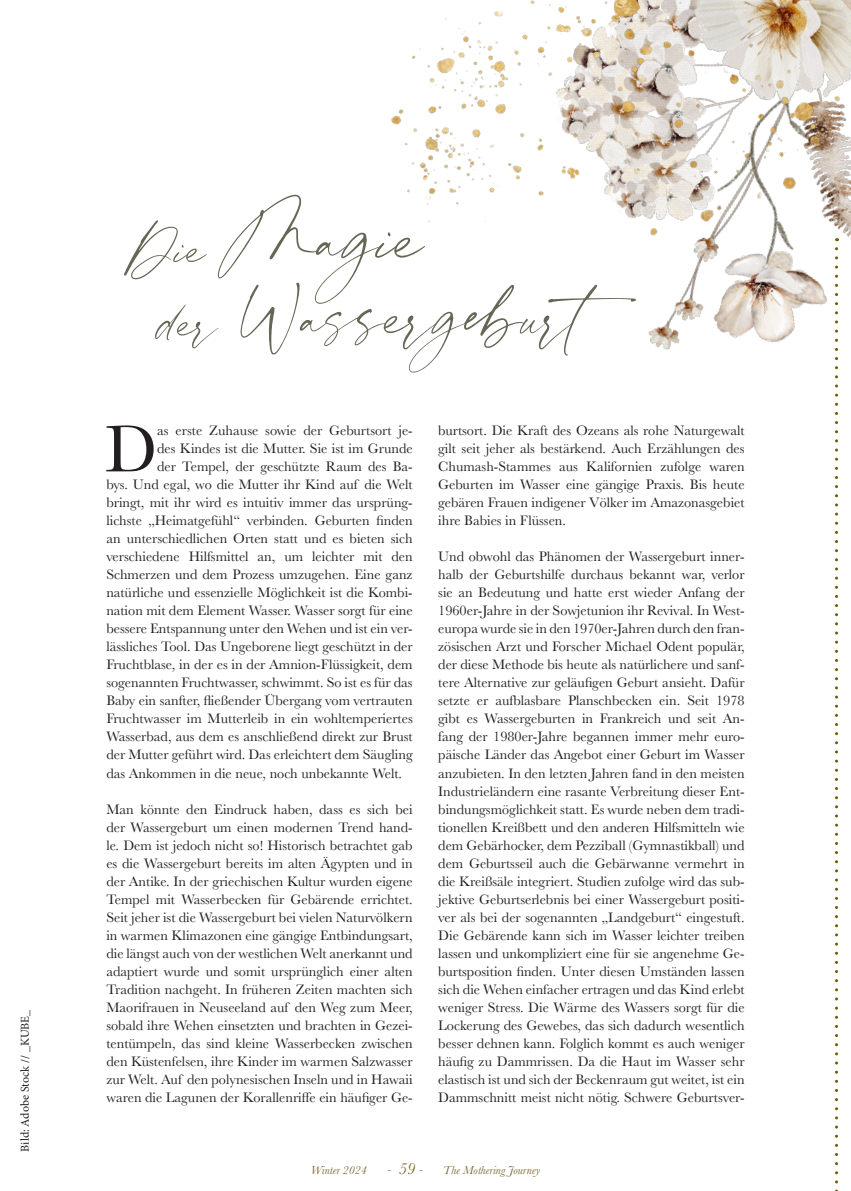
<style>
.page{position:relative;width:851px;height:1191px;background:#fff}
.page>*{position:absolute;margin:0;border:0;box-sizing:border-box;transform-origin:0 0}
.t1{font:82.5px "Blackstone";color:#666656}
.t2{font:70.5px "Blackstone";color:#666656}
.t3{font:68.55px "Baskerville";color:#231f20}
.t4{font:14.25px/18px "Baskerville";color:#231f20;text-align:justify}
.t5{font:italic 13.5px "Baskerville";color:#7e6d37}
.t6{font:italic 12px "Baskerville";color:#7e6d37}
.t7{font:12px "Minion Pro";color:#231f20}
.s1{font-size:55.5px}
.s2{font-size:16.5px}
</style>
<div class="page">
<svg style="left:835px;top:770px;width:2px;height:421px"></svg>
<img style="left:391px;top:0;width:459px;height:770px">
<p class="t7" style="left:17px;top:1151px;width:143px;rotate:-90deg">Bild: Adobe Stock // _KUBE_</p>
<p class="t1" style="left:121px;top:194px;width:304px"><span class="s1">Die</span> Magie</p>
<p class="t2" style="left:159px;top:279px;width:502px"><span class="s1">der</span> Wassergeburt</p>
<p class="t3" style="left:105px;top:405px;width:54px">D</p>
<p class="t4" style="left:157px;top:422px;width:257px">as erste Zuhause sowie der Geburtsort je-</p>
<p class="t4" style="left:157px;top:440px;width:257px">des Kindes ist die Mutter. Sie ist im Grunde</p>
<p class="t4" style="left:157px;top:458px;width:257px">der Tempel, der geschützte Raum des Ba-</p>
<p class="t4" style="left:106px;top:476px;width:308px">bys. Und egal, wo die Mutter ihr Kind auf die Welt</p>
<p class="t4" style="left:106px;top:494px;width:308px">bringt, mit ihr wird es intuitiv immer das ursprüng-</p>
<p class="t4" style="left:106px;top:512px;width:308px">lichste „Heimatgefühl“ verbinden. Geburten finden</p>
<p class="t4" style="left:106px;top:530px;width:308px">an unterschiedlichen Orten statt und es bieten sich</p>
<p class="t4" style="left:106px;top:548px;width:308px">verschiedene Hilfsmittel an, um leichter mit den</p>
<p class="t4" style="left:106px;top:566px;width:308px">Schmerzen und dem Prozess umzugehen. Eine ganz</p>
<p class="t4" style="left:106px;top:584px;width:308px">natürliche und essenzielle Möglichkeit ist die Kombi-</p>
<p class="t4" style="left:106px;top:602px;width:308px">nation mit dem Element Wasser. Wasser sorgt für eine</p>
<p class="t4" style="left:106px;top:620px;width:308px">bessere Entspannung unter den Wehen und ist ein ver-</p>
<p class="t4" style="left:106px;top:638px;width:308px">lässliches Tool. Das Ungeborene liegt geschützt in der</p>
<p class="t4" style="left:106px;top:656px;width:308px">Fruchtblase, in der es in der Amnion-Flüssigkeit, dem</p>
<p class="t4" style="left:106px;top:674px;width:308px">sogenannten Fruchtwasser, schwimmt. So ist es für das</p>
<p class="t4" style="left:106px;top:692px;width:308px">Baby ein sanfter, fließender Übergang vom vertrauten</p>
<p class="t4" style="left:106px;top:710px;width:308px">Fruchtwasser im Mutterleib in ein wohltemperiertes</p>
<p class="t4" style="left:106px;top:728px;width:308px">Wasserbad, aus dem es anschließend direkt zur Brust</p>
<p class="t4" style="left:106px;top:746px;width:308px">der Mutter geführt wird. Das erleichtert dem Säugling</p>
<p class="t4" style="left:106px;top:764px;width:297px">das Ankommen in die neue, noch unbekannte Welt.</p>
<p class="t4" style="left:106px;top:800px;width:308px">Man könnte den Eindruck haben, dass es sich bei der Wassergeburt um einen modernen Trend hand&shy;le. Dem ist jedoch nicht so! Historisch betrachtet gab es die Wassergeburt bereits im alten Ägypten und in der Antike. In der griechischen Kultur wurden eigene Tempel mit Wasserbecken für Gebärende errichtet.<br>Seit jeher ist die Wassergeburt bei vielen Naturvölkern in warmen Klimazonen eine gängige Entbindungsart, die längst auch von der westlichen Welt anerkannt und adaptiert wurde und somit ursprünglich einer alten Tradition nachgeht. In früheren Zeiten machten sich Maorifrauen in Neuseeland auf den Weg zum Meer, sobald ihre Wehen einsetzten und brachten in Gezei&shy;tentümpeln, das sind kleine Wasserbecken zwischen den Küstenfelsen, ihre Kinder im warmen Salzwasser zur Welt. Auf den polynesischen Inseln und in Hawaii waren die Lagunen der Korallenriffe ein häufiger Ge-</p>
<p class="t4" style="left:438px;top:422px;width:308px">burtsort. Die Kraft des Ozeans als rohe Naturgewalt gilt seit jeher als bestärkend. Auch Erzählungen des Chumash-Stammes aus Kalifornien zufolge waren Geburten im Wasser eine gängige Praxis. Bis heute gebären Frauen indigener Völker im Amazonasgebiet ihre Babies in Flüssen.</p>
<p class="t4" style="left:438px;top:548px;width:308px">Und obwohl das Phänomen der Wassergeburt inner&shy;halb der Geburtshilfe durchaus bekannt war, verlor sie an Bedeutung und hatte erst wieder Anfang der 1960er-Jahre in der Sowjetunion ihr Revival. In West&shy;europa wurde sie in den 1970er-Jahren durch den fran&shy;zösischen Arzt und Forscher Michael Odent populär, der diese Methode bis heute als natürlichere und sanf&shy;tere Alternative zur geläufigen Geburt ansieht. Dafür setzte er aufblasbare Planschbecken ein. Seit 1978 gibt es Wassergeburten in Frankreich und seit An&shy;fang der 1980er-Jahre begannen immer mehr euro&shy;päische Länder das Angebot einer Geburt im Wasser anzubieten. In den letzten Jahren fand in den meisten Industrieländern eine rasante Verbreitung dieser Ent&shy;bindungsmöglichkeit statt. Es wurde neben dem tradi&shy;tionellen Kreißbett und den anderen Hilfsmitteln wie dem Gebärhocker, dem Pezziball (Gymnastikball) und dem Geburtsseil auch die Gebärwanne vermehrt in die Kreißsäle integriert. Studien zufolge wird das sub&shy;jektive Geburtserlebnis bei einer Wassergeburt positi&shy;ver als bei der sogenannten „Landgeburt“ eingestuft.<br>Die Gebärende kann sich im Wasser leichter treiben lassen und unkompliziert eine für sie angenehme Ge&shy;burtsposition finden. Unter diesen Umständen lassen sich die Wehen einfacher ertragen und das Kind erlebt weniger Stress. Die Wärme des Wassers sorgt für die Lockerung des Gewebes, das sich dadurch wesentlich besser dehnen kann. Folglich kommt es auch weniger häufig zu Dammrissen. Da die Haut im Wasser sehr elastisch ist und sich der Beckenraum gut weitet, ist ein Dammschnitt meist nicht nötig. Schwere Geburtsver-</p>
<p class="t6" style="left:311px;top:1161px;width:58px">Winter 2024</p>
<p class="t5" style="left:387px;top:1160px;width:37px">- <span class="s2">59</span> -</p>
<p class="t6" style="left:443px;top:1161px;width:99px">The Mothering Journey</p>
</div>
